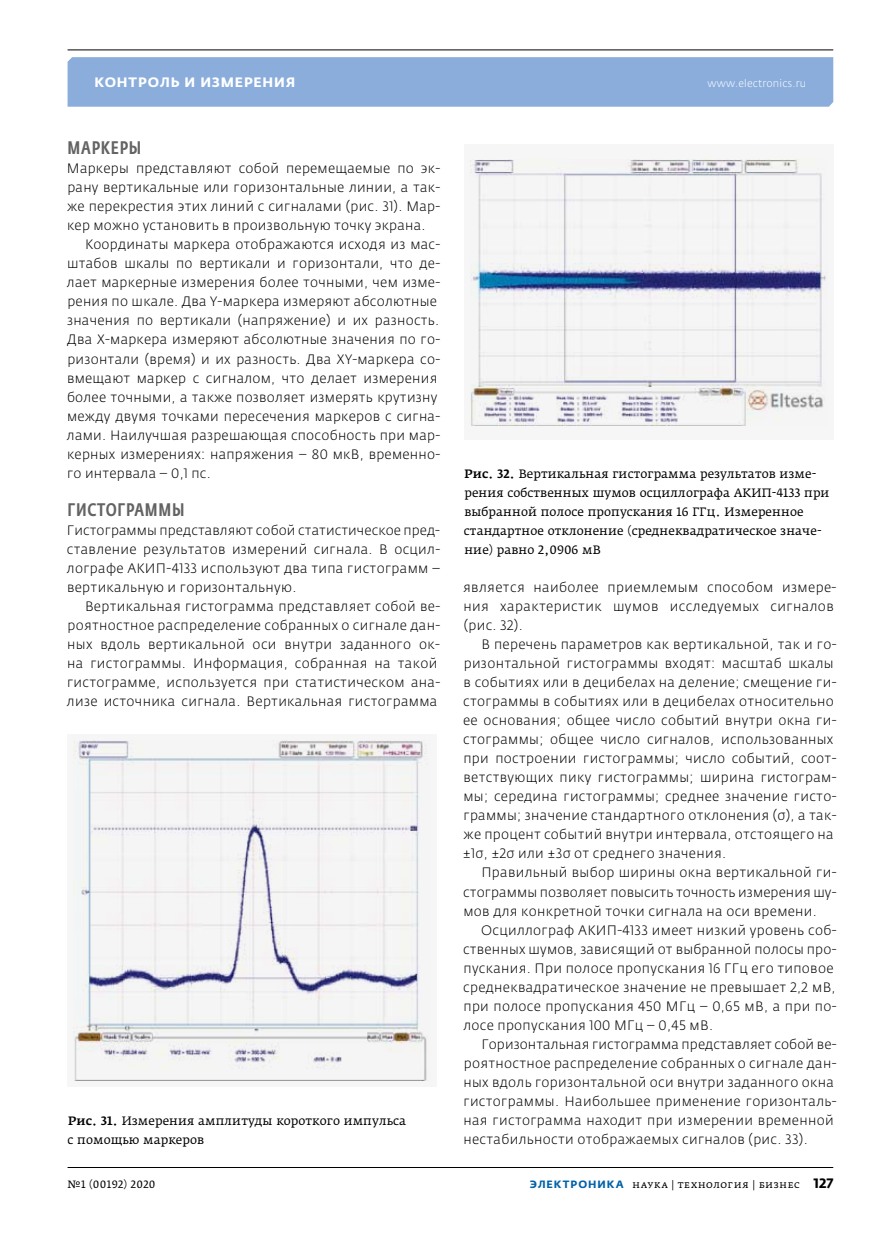
<style>
.page{position:relative;width:881px;height:1234px;background:#fff}
.page>*{position:absolute;margin:0;border:0;box-sizing:border-box;transform-origin:0 0}
.t1{font:500 18px "Fedra Sans Cond Pro";letter-spacing:.045em;color:#646363}
.t2{font:300 13.5px/19px "Fedra Sans Pro";letter-spacing:.025em;color:#000}
.t3{font:700 13.5px "Fedra Sans Alt Pro";letter-spacing:.06em;color:#fff}
.t4{font:12px/19px "Fedra Serif A Pro";letter-spacing:.005em;color:#000}
.t5{font:10.5px "Fedra Serif A Pro";letter-spacing:.03em;color:#000}
.t6{font:300 10.5px "Fedra Sans Pro";letter-spacing:.015em;color:#fff}
.s1{font-weight:500}
.s2{font-family:"Fedra Sans Alt Pro";font-weight:700;color:#0061a7}
.s3{font-family:"Fedra Sans Pro";font-weight:700;font-size:13.5px}
</style>
<div class="page">
<div style="left:67px;top:57px;width:765px;height:50px;background:#8baddc"></div>
<hr style="left:67px;top:49px;width:765px;height:1px;background:#000">
<hr style="left:68px;top:1166px;width:764px;height:1px;background:#000">
<div style="left:68px;top:734px;width:368px;height:352px;background:#f6f6f6"></div>
<img style="left:74px;top:740px;width:353px;height:340px">
<div style="left:464px;top:145px;width:368px;height:294px;background:#f6f6f6"></div>
<img style="left:470px;top:159px;width:356px;height:266px">
<p class="t3" style="left:95px;top:74px;width:202px">Контроль и измерения</p>
<p class="t6" style="left:707px;top:77px;width:100px">www.electronics.ru</p>
<h1 class="t1" style="left:68px;top:137px;width:75px">Маркеры</h1>
<p class="t2" style="left:67px;top:159px;width:374px;text-align:justify">Маркеры представляют собой перемещаемые по эк&shy;рану вертикальные или горизонтальные линии, а так&shy;же перекрестия этих линий с сигналами (рис. 31). Мар&shy;кер можно установить в произвольную точку экрана.</p>
<p class="t2" style="left:67px;top:235px;width:374px;text-indent:18px">Координаты маркера отображаются исходя из мас&shy;штабов шкалы по вертикали и горизонтали, что де&shy;лает маркерные измерения более точными, чем изме&shy;рения по шкале. Два Y‑маркера измеряют абсолютные значения по вертикали (напряжение) и их разность.<br>Два X‑маркера измеряют абсолютные значения по го&shy;ризонтали (время) и их разность. Два XY‑маркера со&shy;вмещают маркер с сигналом, что делает измерения более точными, а также позволяет измерять крутизну между двумя точками пересечения маркеров с сигна&shy;лами. Наилучшая разрешающая способность при мар&shy;керных измерениях: напряжения – 80 мкВ, временно&shy;го интервала – 0,1 пс.</p>
<h1 class="t1" style="left:68px;top:498px;width:118px">Гистограммы</h1>
<p class="t2" style="left:67px;top:520px;width:375px;text-align:justify">Гистограммы представляют собой статистическое пред&shy;ставление результатов измерений сигнала. В осцил&shy;лографе АКИП‑4133 используют два типа гистограмм – вертикальную и горизонтальную.</p>
<p class="t2" style="left:67px;top:596px;width:374px;text-indent:18px">Вертикальная гистограмма представляет собой ве&shy;роятностное распределение собранных о сигнале дан&shy;ных вдоль вертикальной оси внутри заданного ок&shy;на гистограммы. Информация, собранная на такой гистограмме, используется при статистическом ана&shy;лизе источника сигнала. Вертикальная гистограмма</p>
<p class="t4" style="left:68px;top:1110px;width:340px"><span class="s1">Рис. 31.</span> Измерения амплитуды короткого импульса с помощью маркеров</p>
<p class="t4" style="left:464px;top:464px;width:367px"><span class="s1">Рис. 32.</span> Вертикальная гистограмма результатов изме‑ рения собственных шумов осциллографа АКИП‑4133 при выбранной полосе пропускания 16 ГГц. Измеренное стандартное отклонение (среднеквадратическое значе‑ ние) равно 2,0906 мВ</p>
<p class="t2" style="left:463px;top:577px;width:374px">является наиболее приемлемым способом измере&shy;ния характеристик шумов исследуемых сигналов (рис. 32).</p>
<p class="t2" style="left:462px;top:634px;width:375px;text-indent:19px">В перечень параметров как вертикальной, так и го&shy;ризонтальной гистограммы входят: масштаб шкалы в событиях или в децибелах на деление; смещение ги&shy;стограммы в событиях или в децибелах относительно ее основания; общее число событий внутри окна ги&shy;стограммы; общее число сигналов, использованных при построении гистограммы; число событий, соот&shy;ветствующих пику гистограммы; ширина гистограм&shy;мы; середина гистограммы; среднее значение гисто&shy;граммы; значение стандартного отклонения (σ), а так&shy;же процент событий внутри интервала, отстоящего на ±1σ, ±2σ или ±3σ от среднего значения.</p>
<p class="t2" style="left:463px;top:863px;width:375px;text-align:justify;text-indent:18px">Правильный выбор ширины окна вертикальной ги&shy;стограммы позволяет повысить точность измерения шу&shy;мов для конкретной точки сигнала на оси времени.</p>
<p class="t2" style="left:463px;top:920px;width:375px;text-indent:18px">Осциллограф АКИП‑4133 имеет низкий уровень соб&shy;ственных шумов, зависящий от выбранной полосы про&shy;пускания. При полосе пропускания 16 ГГц его типовое среднеквадратическое значение не превышает 2,2 мВ, при полосе пропускания 450 МГц – 0,65 мВ, а при по&shy;лосе пропускания 100 МГц – 0,45 мВ.</p>
<p class="t2" style="left:463px;top:1034px;width:374px;text-indent:18px">Горизонтальная гистограмма представляет собой ве&shy;роятностное распределение собранных о сигнале дан&shy;ных вдоль горизонтальной оси внутри заданного окна гистограммы. Наибольшее применение горизонталь&shy;ная гистограмма находит при измерении временной нестабильности отображаемых сигналов (рис. 33).</p>
<p class="t5" style="left:67px;top:1177px;width:89px">№1 (00192) 2020</p>
<p class="t5" style="left:529px;top:1177px;width:305px"><span class="s2">ЭЛЕКТРОНИКА</span> наука | технология | бизнес <span class="s3">127</span></p>
</div>
